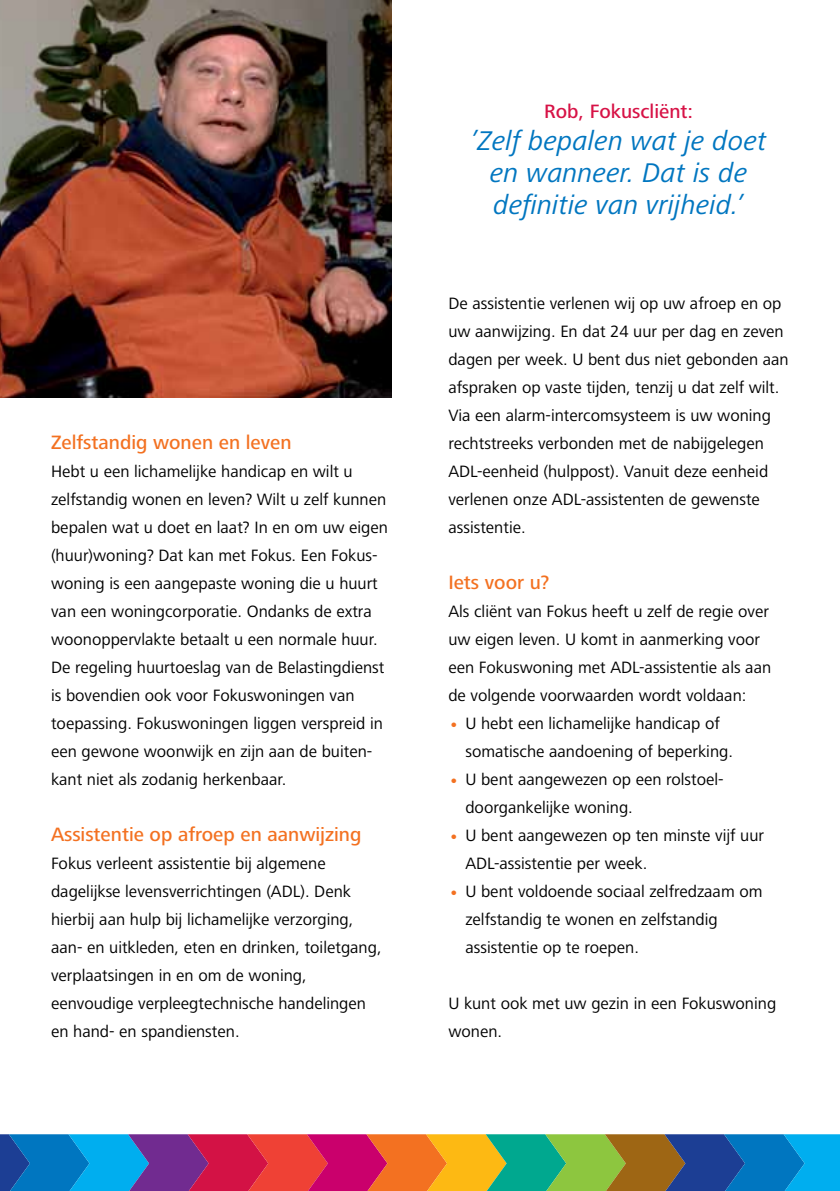
<style>
.page{position:relative;width:840px;height:1191px;background:#fff}
.page>*{position:absolute;margin:0;border:0;box-sizing:border-box;transform-origin:0 0}
.t1{font:italic 28px/32px "Frutiger Next LT";color:#0076c0;text-align:center}
.t2{font:500 20px "Frutiger Next LT";color:#f37121}
.t3{font:500 20px "Frutiger Next LT";color:#d71246}
.t4{font:17px/28px "Frutiger Next LT";color:#000}
.s1{font-size:20px;color:#f37121}
</style>
<div class="page">
<svg style="left:0;top:1134px;width:839px;height:57px"></svg>
<img style="left:0;top:0;width:391px;height:397px">
<p class="t2" style="left:51px;top:431px;width:242px">Zelfstandig wonen en leven</p>
<p class="t4" style="left:51px;top:457px;width:338px">Hebt u een lichamelijke handicap en wilt u zelfstandig wonen en leven? Wilt u zelf kunnen bepalen wat u doet en laat? In en om uw eigen (huur)woning? Dat kan met Fokus. Een Fokus&shy;woning is een aangepaste woning die u huurt van een woningcorporatie. Ondanks de extra woonoppervlakte betaalt u een normale huur.<br>De regeling huurtoeslag van de Belastingdienst is bovendien ook voor Fokuswoningen van toepassing. Fokuswoningen liggen verspreid in een gewone woonwijk en zijn aan de buiten&shy;kant niet als zodanig herkenbaar.</p>
<p class="t2" style="left:51px;top:823px;width:311px">Assistentie op afroep en aanwijzing</p>
<p class="t4" style="left:51px;top:849px;width:332px">Fokus verleent assistentie bij algemene dagelijkse levensverrichtingen (ADL). Denk hierbij aan hulp bij lichamelijke verzorging, aan- en uitkleden, eten en drinken, toiletgang, verplaatsingen in en om de woning, eenvoudige verpleegtechnische handelingen en hand- en spandiensten.</p>
<p class="t3" style="left:544px;top:100px;width:150px">Rob, Fokuscliënt:</p>
<h1 class="t1" style="left:470px;top:125px;width:298px">’Zelf bepalen wat je doet en wanneer. Dat is de definitie van vrijheid.’</h1>
<p class="t4" style="left:448px;top:289px;width:342px">De assistentie verlenen wij op uw afroep en op uw aanwijzing. En dat 24 uur per dag en zeven dagen per week. U bent dus niet gebonden aan afspraken op vaste tijden, tenzij u dat zelf wilt.<br>Via een alarm-intercomsysteem is uw woning rechtstreeks verbonden met de nabijgelegen ADL-eenheid (hulppost). Vanuit deze eenheid verlenen onze ADL-assistenten de gewenste assistentie.</p>
<p class="t2" style="left:448px;top:571px;width:102px">Iets voor u?</p>
<p class="t4" style="left:448px;top:597px;width:324px">Als cliënt van Fokus heeft u zelf de regie over uw eigen leven. U komt in aanmerking voor een Fokuswoning met ADL-assistentie als aan de volgende voorwaarden wordt voldaan:</p>
<p class="t4" style="left:465px;top:709px;width:269px;text-indent:-17px"><span class="s1">•</span> U hebt een lichamelijke handicap of somatische aandoening of beperking.</p>
<p class="t4" style="left:465px;top:765px;width:260px;text-indent:-17px"><span class="s1">•</span> U bent aangewezen op een rolstoel&shy;doorgankelijke woning.</p>
<p class="t4" style="left:465px;top:821px;width:300px;text-indent:-17px"><span class="s1">•</span> U bent aangewezen op ten minste vijf uur<br>ADL-assistentie per week.</p>
<p class="t4" style="left:465px;top:877px;width:298px;text-indent:-17px"><span class="s1">•</span> U bent voldoende sociaal zelfredzaam om zelfstandig te wonen en zelfstandig assistentie op te roepen.</p>
<p class="t4" style="left:448px;top:989px;width:329px">U kunt ook met uw gezin in een Fokuswoning wonen.</p>
</div>
